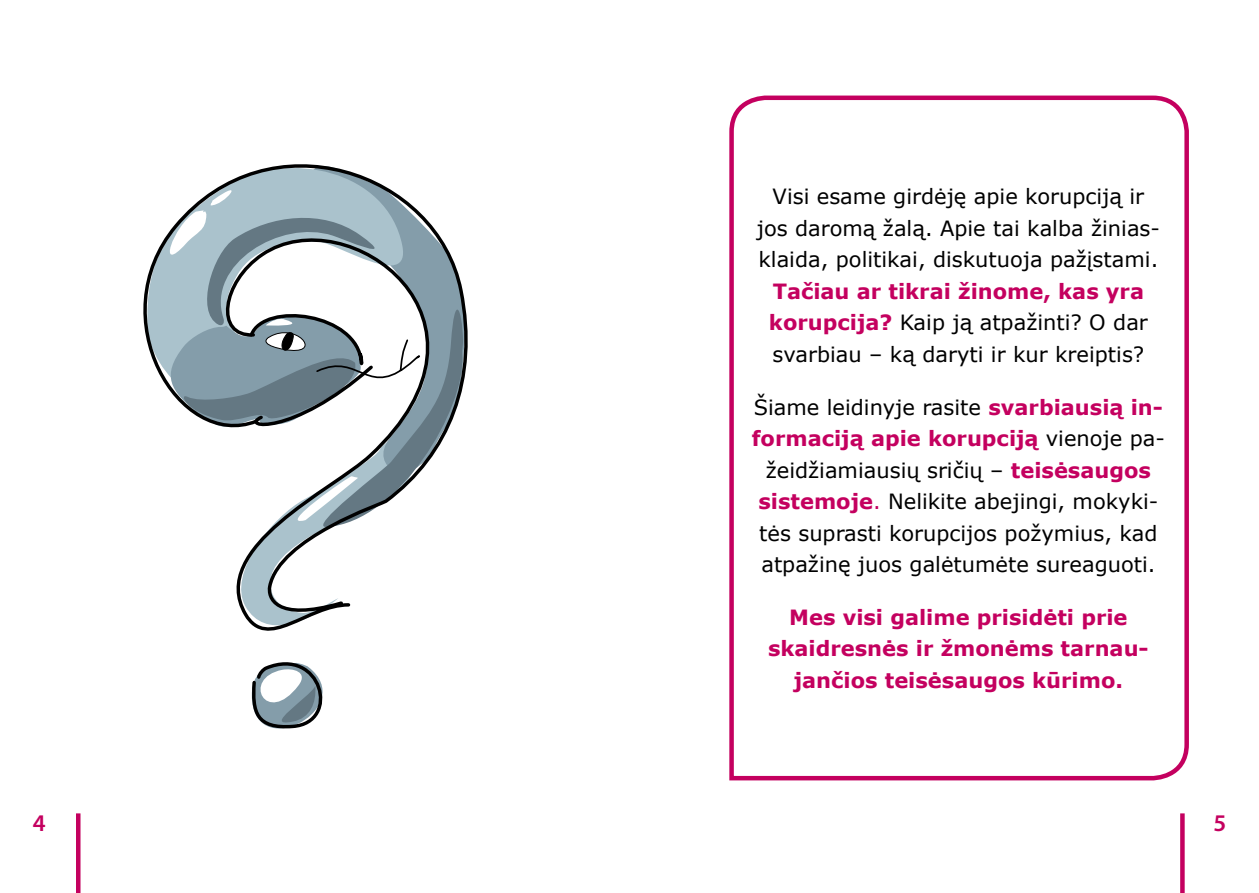
<style>
.page{position:relative;width:1259px;height:893px;background:#fff}
.page>*{position:absolute;margin:0;border:0;box-sizing:border-box;transform-origin:0 0}
.t1{font:600 24px "Myriad Pro";color:#c4005f}
.t2{font:21px/31.5px "Verdana";color:#000;text-align:center}
.t3{font:700 21px/31.5px "Verdana";color:#c4005f;text-align:center}
.s1{font-weight:700;color:#c4005f}
.s2{color:#c4005f}
</style>
<div class="page">
<svg style="left:729px;top:95px;width:460px;height:686px"></svg>
<svg style="left:143px;top:164px;width:325px;height:565px"></svg>
<svg style="left:1180px;top:813px;width:4px;height:80px"></svg>
<hr style="left:76px;top:813px;width:4px;height:80px;background:#c4005f">
<p class="t2" style="left:757px;top:181px;width:405px">Visi esame girdėję apie korupciją ir jos daromą žalą. Apie tai kalba žinias&shy;klaida, politikai, diskutuoja pažįstami.</p>
<p class="t2" style="left:769px;top:275px;width:380px;text-align:left"><span class="s1">Tačiau ar tikrai žinome, kas yra korupcija?</span> Kaip ją atpažinti? O dar svarbiau – ką daryti ir kur kreiptis?</p>
<p class="t2" style="left:752px;top:391px;width:415px">Šiame leidinyje rasite <span class="s1">svarbiausią in&shy;formaciją apie korupciją</span> vienoje pa&shy;žeidžiamiausių sričių – <span class="s1">teisėsaugos sistemoje</span><span class="s2">.</span> Nelikite abejingi, mokyki&shy;tės suprasti korupcijos požymius, kad atpažinę juos galėtumėte sureaguoti.</p>
<p class="t3" style="left:768px;top:601px;width:382px">Mes visi galime prisidėti prie skaidresnės ir žmonėms tarnau&shy;jančios teisėsaugos kūrimo.</p>
<p class="t1" style="left:33px;top:808px;width:14px">4</p>
<p class="t1" style="left:1213px;top:808px;width:14px">5</p>
</div>
